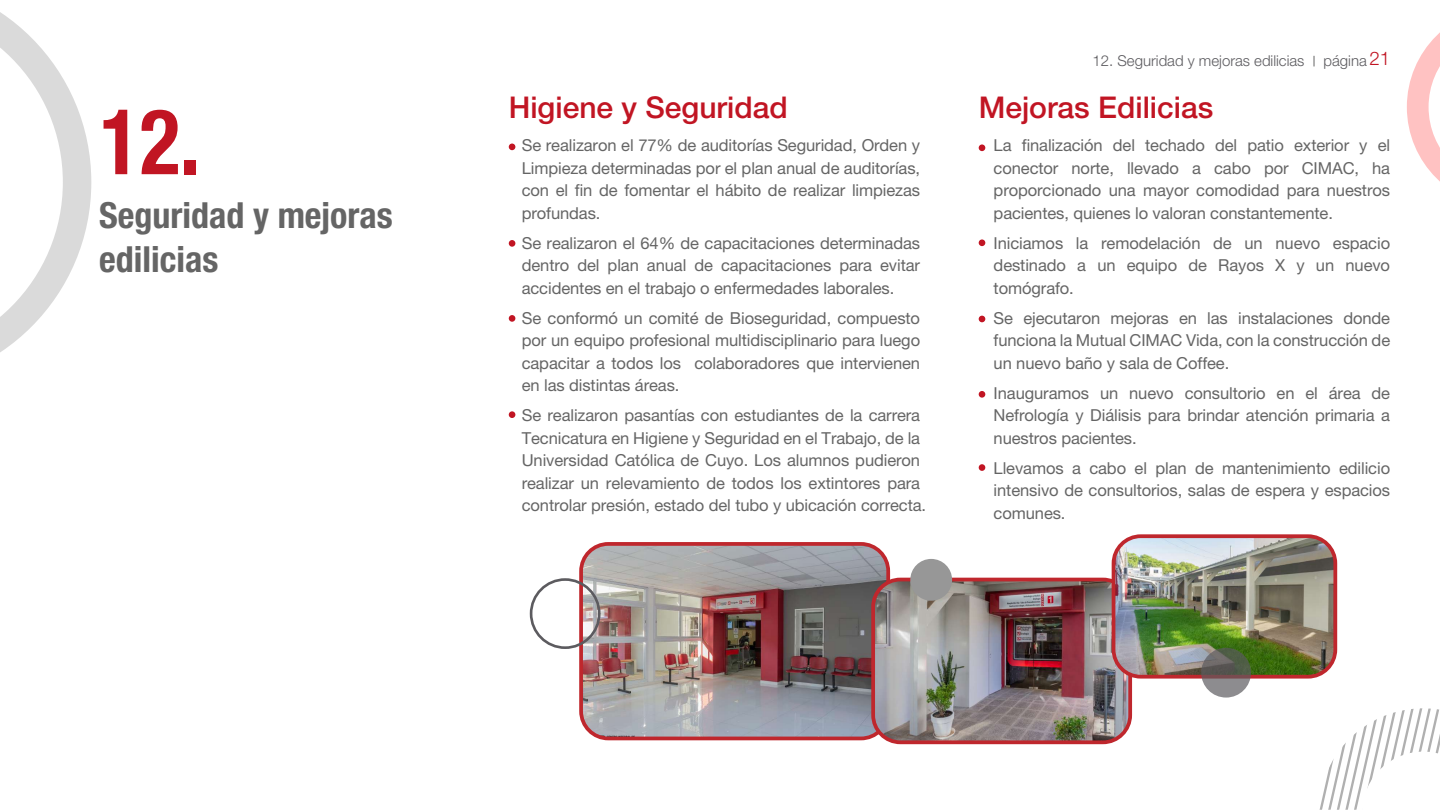
<style>
.page{position:relative;width:1440px;height:810px;background:#fff}
.page>*{position:absolute;margin:0;border:0;box-sizing:border-box;transform-origin:0 0}
.t1{font:700 condensed 91.05px "Helvetica Neue LT Pro";color:#c11523;scale:.91 1}
.t2{font:700 condensed 36px/44.2px "Helvetica Neue LT Pro";color:#656565}
.t3{font:500 30px "Helvetica Neue LT Pro";color:#c11523}
.t4{font:16.5px/22.5px "Helvetica Neue LT Pro";letter-spacing:-.005em;color:#656565;text-align:justify}
.t5{font:300 15px "Helvetica Neue LT Pro";color:#5c5b5f}
.s1{font-size:18.75px;color:#c11523}
</style>
<div class="page">
<svg style="left:1319px;top:708px;width:121px;height:102px"></svg>
<svg style="left:1407px;top:32px;width:33px;height:150px"></svg>
<svg style="left:0;top:12px;width:91px;height:340px"></svg>
<img style="left:584px;top:547px;width:301px;height:188px">
<div style="left:579px;top:542px;width:311px;height:198px;border:4px solid #bf272d;border-radius:27px"></div>
<div style="left:530px;top:578px;width:71px;height:71px;border:3px solid #5c5b5f;border-radius:50%"></div>
<img style="left:873px;top:580px;width:254px;height:159px">
<div style="left:871px;top:578px;width:261px;height:166px;border:4px solid #bf272d;border-radius:27px"></div>
<img style="left:1114px;top:539px;width:218px;height:138px">
<div style="left:1112px;top:534px;width:225px;height:145px;border:4px solid #bf272d;border-radius:27px"></div>
<svg style="left:1201px;top:648px;width:50px;height:50px;background:#716e6a"></svg>
<div style="left:910px;top:559px;width:42px;height:42px;background:#979797;border-radius:50%"></div>
<svg style="left:509px;top:144px;width:6px;height:6px"></svg>
<div style="left:509px;top:240px;width:6px;height:7px;background:#c11523;border-radius:50%"></div>
<div style="left:509px;top:315px;width:6px;height:7px;background:#c11523;border-radius:50%"></div>
<div style="left:509px;top:411px;width:6px;height:7px;background:#c11523;border-radius:50%"></div>
<div style="left:979px;top:144px;width:6px;height:7px;background:#c11523;border-radius:50%"></div>
<div style="left:979px;top:239px;width:6px;height:7px;background:#c11523;border-radius:50%"></div>
<svg style="left:979px;top:316px;width:6px;height:6px"></svg>
<div style="left:979px;top:391px;width:6px;height:7px;background:#c11523;border-radius:50%"></div>
<div style="left:979px;top:464px;width:6px;height:7px;background:#c11523;border-radius:50%"></div>
<h1 class="t1" style="left:100px;top:87px;width:111px">12.</h1>
<h2 class="t2" style="left:99px;top:192px;width:295px">Seguridad y mejoras edilicias</h2>
<h3 class="t3" style="left:509px;top:89px;width:280px">Higiene y Seguridad</h3>
<p class="t4" style="left:522px;top:134px;width:400px">Se realizaron el 77% de auditorías Seguridad, Orden y Limpieza determinadas por el plan anual de auditorías, con el fin de fomentar el hábito de realizar limpiezas profundas.</p>
<p class="t4" style="left:522px;top:231px;width:400px">Se realizaron el 64% de capacitaciones determinadas dentro del plan anual de capacitaciones para evitar accidentes en el trabajo o enfermedades laborales.</p>
<p class="t4" style="left:522px;top:306px;width:400px">Se conformó un comité de Bioseguridad, compuesto por un equipo profesional multidisciplinario para luego capacitar a todos los colaboradores que intervienen en las distintas áreas.</p>
<p class="t4" style="left:522px;top:404px;width:406px;text-align:left">Se realizaron pasantías con estudiantes de la carrera Tecnicatura en Higiene y Seguridad en el Trabajo, de la Universidad Católica de Cuyo. Los alumnos pudieron realizar un relevamiento de todos los extintores para controlar presión, estado del tubo y ubicación correcta.</p>
<p class="t5" style="left:1093px;top:51px;width:214px">12. Seguridad y mejoras edilicias</p>
<p class="t5" style="left:1324px;top:51px;width:68px">página <span class="s1">21</span></p>
<h3 class="t3" style="left:979px;top:89px;width:236px">Mejoras Edilicias</h3>
<p class="t4" style="left:994px;top:134px;width:398px">La finalización del techado del patio exterior y el conector norte, llevado a cabo por CIMAC, ha proporcionado una mayor comodidad para nuestros pacientes, quienes lo valoran constantemente.</p>
<p class="t4" style="left:994px;top:231px;width:398px">Iniciamos la remodelación de un nuevo espacio destinado a un equipo de Rayos X y un nuevo tomógrafo.</p>
<p class="t4" style="left:994px;top:306px;width:398px">Se ejecutaron mejoras en las instalaciones donde funciona la Mutual CIMAC Vida, con la construcción de un nuevo baño y sala de Coffee.</p>
<p class="t4" style="left:994px;top:381px;width:398px">Inauguramos un nuevo consultorio en el área de Nefrología y Diálisis para brindar atención primaria a nuestros pacientes.</p>
<p class="t4" style="left:994px;top:456px;width:398px">Llevamos a cabo el plan de mantenimiento edilicio intensivo de consultorios, salas de espera y espacios comunes.</p>
</div>
